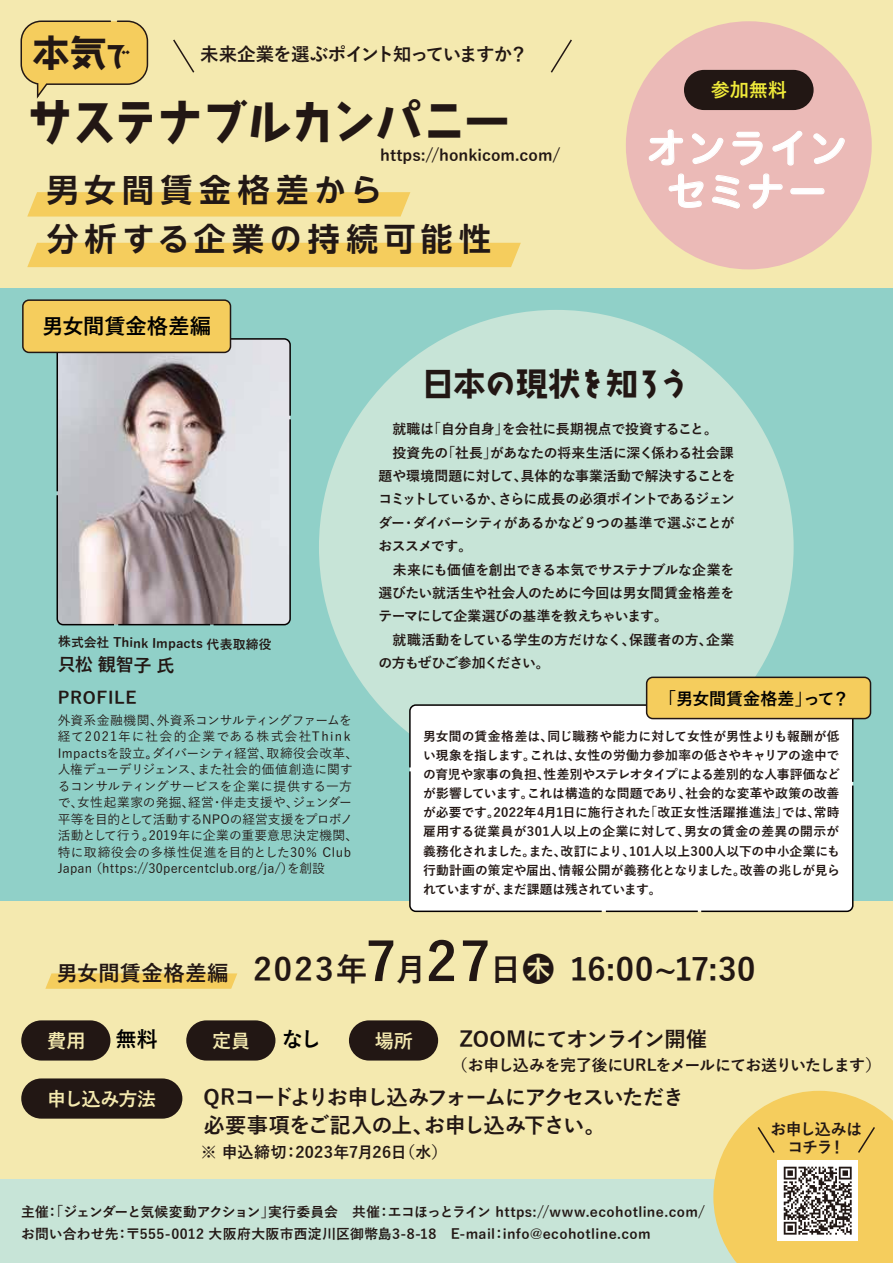
<style>
.page{position:relative;width:893px;height:1263px;background:#f4e9af}
.page>*{position:absolute;margin:0;border:0;box-sizing:border-box;transform-origin:0 0}
.t1{font:48.9px "AB tombo bold";letter-spacing:-.105em;color:#221714}
.t2{font:40.35px/43.5px "Hiragino UD Sans R Std N W6";letter-spacing:.005em;color:#fff;text-align:center}
.t3{font:36.9px "AB tombo bold";color:#221714}
.t4{font:700 31.95px "Yu Gothic";letter-spacing:.03em;color:#221714}
.t5{font:700 31.95px/49.1px "UD Shin Go NT Pr 6 N De";letter-spacing:.19em;color:#221815}
.t6{font:31.95px "AB tombo bold";letter-spacing:-.055em;color:#221714}
.t7{font:700 21.3px/28.5px "Yu Gothic";letter-spacing:-.055em;color:#221714}
.t8{font:700 21.3px "Yu Gothic";letter-spacing:-.01em;color:#000}
.t9{font:700 19.2px "Yu Gothic";letter-spacing:-.02em;color:#f4e9af}
.t10{font:700 19.2px "Yu Gothic";color:#efea3a}
.t11{font:700 18.45px "Yu Gothic";letter-spacing:-.065em;color:#221714}
.t12{font:700 18px "Yu Gothic";color:#221714}
.t13{font:700 16.95px "Yu Gothic";letter-spacing:-.005em;color:#000}
.t14{font:700 16.95px "Yu Gothic";letter-spacing:.04em;color:#221714}
.t15{font:700 15.9px "Yu Gothic";letter-spacing:-.045em;color:#221714}
.t16{font:700 15.9px "Yu Gothic";letter-spacing:-.015em;color:#221714}
.t17{font:700 15.9px "Yu Gothic";letter-spacing:.02em;color:#221714}
.t18{font:700 15.9px/18px "Yu Gothic";letter-spacing:-.07em;color:#221714;text-align:center}
.t19{font:700 13.8px/23.4px "Yu Gothic";letter-spacing:-.01em;color:#221714}
.t20{font:700 13.8px/22.5px "Yu Gothic";letter-spacing:.025em;color:#221714}
.t21{font:700 12.75px/19.2px "Yu Gothic";letter-spacing:-.03em;color:#221714;text-align:justify}
.t22{font:500 12.75px/16.5px "Yu Gothic";letter-spacing:.015em;color:#221714}
.s1{font-size:28.2px}
.s2{font-size:21.3px}
.s3{font-size:53.1px}
</style>
<div class="page">
<div style="left:0;top:1180px;width:893px;height:83px;background:#c7e4d7"></div>
<svg style="left:173px;top:39px;width:22px;height:34px"></svg>
<svg style="left:550px;top:39px;width:22px;height:34px"></svg>
<svg style="left:20px;top:20px;width:129px;height:79px"></svg>
<div style="left:27px;top:243px;width:494px;height:24px;background:#f5cd5d"></div>
<svg style="left:27px;top:192px;width:383px;height:25px;background:#f4ce61"></svg>
<div style="left:626px;top:21px;width:246px;height:248px;background:#ebbab7;border-radius:50%"></div>
<div style="left:684px;top:70px;width:130px;height:40px;background:#221714;border-radius:20px"></div>
<svg style="left:649px;top:129px;width:35px;height:37px"></svg>
<svg style="left:692px;top:133px;width:32px;height:31px"></svg>
<svg style="left:732px;top:131px;width:31px;height:35px"></svg>
<svg style="left:772px;top:130px;width:31px;height:36px"></svg>
<svg style="left:813px;top:133px;width:32px;height:31px"></svg>
<svg style="left:668px;top:173px;width:36px;height:35px"></svg>
<svg style="left:712px;top:175px;width:28px;height:34px"></svg>
<svg style="left:748px;top:173px;width:35px;height:36px"></svg>
<div style="left:790px;top:188px;width:35px;height:6px;border:1px solid #fff;border-radius:2px"></div>
<svg style="left:713px;top:1091px;width:180px;height:172px;background:#e5c977"></svg>
<div style="left:0;top:288px;width:893px;height:613px;background:#90d0c8"></div>
<div style="left:319px;top:310px;width:475px;height:474px;background:#c7e4d7;border-radius:50%"></div>
<svg style="left:56px;top:337px;width:235px;height:289px;background:#bbb4b7"></svg>
<div style="left:23px;top:300px;width:207px;height:52px;background:#f5cd5d;border-radius:6px"></div>
<div style="left:22px;top:299px;width:209px;height:54px;border:2px solid #221714;border-radius:6px"></div>
<div style="left:21px;top:1078px;width:161px;height:40px;background:#221714;border-radius:20px"></div>
<div style="left:349px;top:1020px;width:89px;height:40px;background:#221714;border-radius:20px"></div>
<div style="left:21px;top:1020px;width:89px;height:40px;background:#221714;border-radius:20px"></div>
<div style="left:186px;top:1020px;width:89px;height:40px;background:#221714;border-radius:20px"></div>
<svg style="left:45px;top:973px;width:192px;height:16px;background:#f4ce62"></svg>
<div style="left:408px;top:703px;width:446px;height:210px;background:#fff"></div>
<div style="left:647px;top:677px;width:223px;height:41px;background:#f5cd5d;border-radius:6px"></div>
<div style="left:646px;top:677px;width:225px;height:42px;border:2px solid #221714;border-radius:6px"></div>
<h3 class="t3" style="left:33px;top:33px;width:101px">本気<span class="s1">で</span></h3>
<h3 class="t11" style="left:200px;top:44px;width:329px">未来企業を選ぶポイント知っていますか？</h3>
<h1 class="t1" style="left:25px;top:96px;width:487px">サステナブルカンパニー</h1>
<p class="t16" style="left:380px;top:146px;width:182px">https://honkicom.com/</p>
<h3 class="t5" style="left:47px;top:164px;width:446px">男女間賃金格差から<br>分析する企業の持続可能性</h3>
<h3 class="t8" style="left:42px;top:314px;width:170px">男女間賃金格差編</h3>
<h3 class="t10" style="left:711px;top:79px;width:78px">参加無料</h3>
<h2 class="t2" style="left:646px;top:124px;width:204px">オンラインセミナー</h2>
<p class="t21" style="left:58px;top:632px;width:215px;rotate:1deg">株式会社 Think Impacts 代表取締役</p>
<h3 class="t12" style="left:58px;top:654px;width:118px;rotate:1deg">只松 観智子 氏</h3>
<h3 class="t14" style="left:58px;top:688px;width:80px">PROFILE</h3>
<p class="t22" style="left:58px;top:710px;width:302px">外資系金融機関、外資系コンサルティングファームを経て2021年に社会的企業である株式会社Think<br>Impactsを設立。ダイバーシティ経営、取締役会改革、人権デューデリジェンス、また社会的価値創造に関するコンサルティングサービスを企業に提供する一方で、女性起業家の発掘、経営・伴走支援や、ジェンダー平等を目的として活動するNPOの経営支援をプロボノ活動として行う。2019年に企業の重要意思決定機関、特に取締役会の多様性促進を目的とした30％ Club<br>Japan （https://30percentclub.org/ja/）を創設</p>
<h3 class="t6" style="left:422px;top:367px;width:270px">日本の現状を知ろう</h3>
<p class="t19" style="left:379px;top:418px;width:358px">　就職は「自分自身」を会社に長期視点で投資すること。<br>　投資先の「社長」があなたの将来生活に深く係わる社会課題や環境問題に対して、具体的な事業活動で解決することをコミットしているか、さらに成長の必須ポイントであるジェンダー・ダイバーシティがあるかなど９つの基準で選ぶことがおススメです。<br>　未来にも価値を創出できる本気でサステナブルな企業を選びたい就活生や社会人のために今回は男女間賃金格差をテーマにして企業選びの基準を教えちゃいます。<br>　就職活動をしている学生の方だけなく、保護者の方、企業の方もぜひご参加ください。</p>
<h3 class="t13" style="left:659px;top:689px;width:192px">「男女間賃金格差」って？</h3>
<p class="t21" style="left:423px;top:727px;width:418px">男女間の賃金格差は、同じ職務や能力に対して女性が男性よりも報酬が低い現象を指します。これは、女性の労働力参加率の低さやキャリアの途中での育児や家事の負担、性差別やステレオタイプによる差別的な人事評価などが影響しています。これは構造的な問題であり、社会的な変革や政策の改善が必要です。2022年4月1日に施行された「改正女性活躍推進法」では、常時雇用する従業員が301人以上の企業に対して、男女の賃金の差異の開示が義務化されました。また、改訂により、101人以上300人以下の中小企業にも行動計画の策定や届出、情報公開が義務化となりました。改善の兆しが見られていますが、まだ課題は残されています。</p>
<h3 class="t4" style="left:57px;top:951px;width:700px"><span class="s2">男女間賃金格差編</span> 2023年<span class="s3">7</span>月<span class="s3">27</span>日木 16:00~17:30</h3>
<h3 class="t9" style="left:47px;top:1030px;width:40px">費用</h3>
<h3 class="t8" style="left:115px;top:1027px;width:44px">無料</h3>
<h3 class="t9" style="left:212px;top:1030px;width:40px">定員</h3>
<h3 class="t8" style="left:282px;top:1027px;width:41px">なし</h3>
<h3 class="t9" style="left:375px;top:1030px;width:39px">場所</h3>
<h3 class="t7" style="left:459px;top:1025px;width:250px">ZOOMにてオンライン開催</h3>
<p class="t15" style="left:451px;top:1057px;width:431px">（お申し込みを完了後にURLをメールにてお送りいたします）</p>
<h3 class="t9" style="left:47px;top:1088px;width:111px">申し込み方法</h3>
<h3 class="t7" style="left:204px;top:1083px;width:482px">QRコードよりお申し込みフォームにアクセスいただき必要事項をご記入の上、お申し込み下さい。</h3>
<p class="t17" style="left:201px;top:1143px;width:248px">※ 申込締切：2023年7月26日（水）</p>
<p class="t20" style="left:21px;top:1201px;width:685px">主催：「ジェンダーと気候変動アクション」実行委員会　共催：エコほっとライン https://www.ecohotline.com/お問い合わせ先：〒555-0012 大阪府大阪市西淀川区御幣島3-8-18　E-mail：info@ecohotline.com</p>
<p class="t18" style="left:771px;top:1121px;width:93px">お申し込みはコチラ！</p>
</div>
